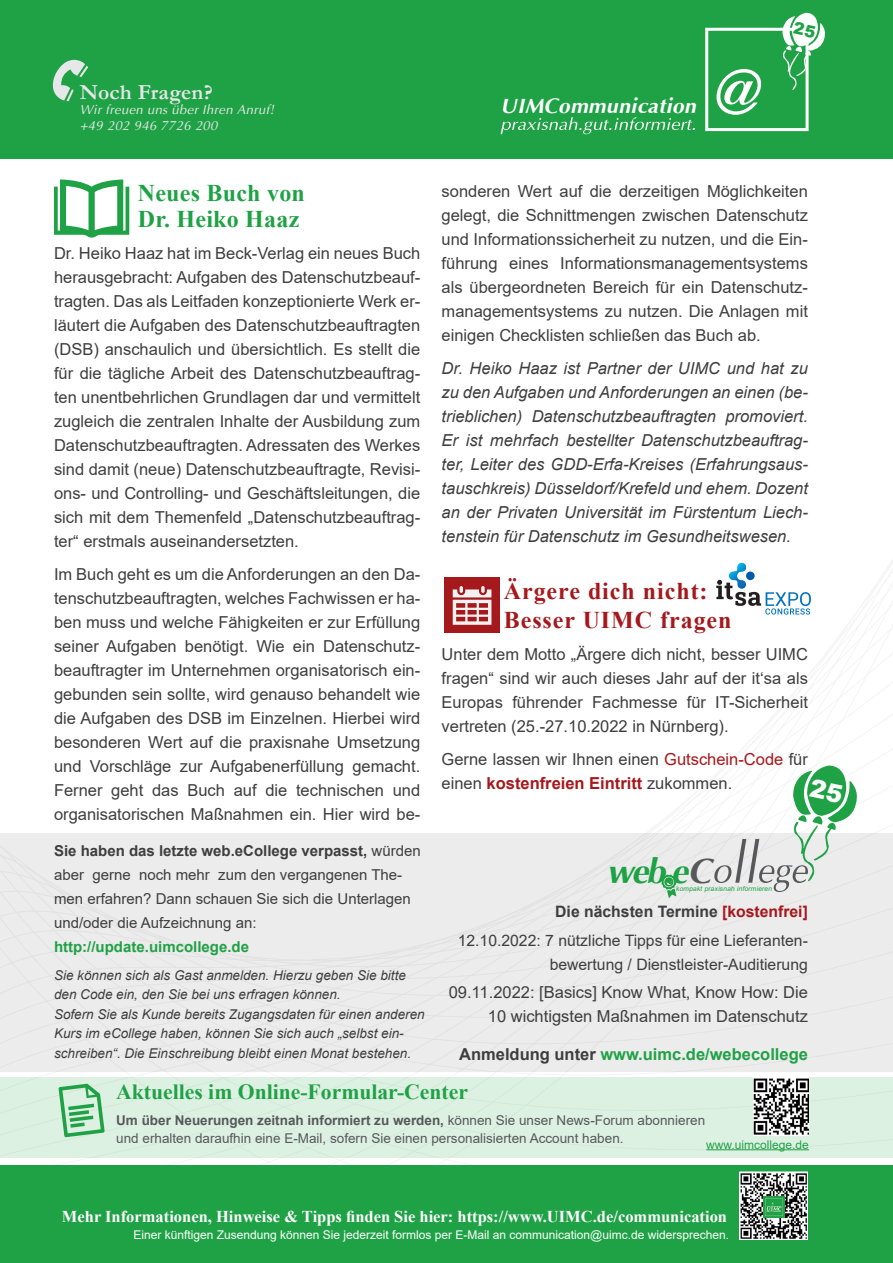
<style>
.page{position:relative;width:893px;height:1263px;background:#fff}
.page>*{position:absolute;margin:0;border:0;box-sizing:border-box;transform-origin:0 0}
.t1{font:italic 700 34.5px "Ottawa";color:#1fa245}
.t2{font:700 24px/28.8px "Times New Roman";letter-spacing:.04em;color:#a5181b}
.t3{font:700 24px/25.5px "Times New Roman";letter-spacing:.01em;color:#1fa245}
.t4{font:700 21.6px "Times New Roman";color:#1fa245}
.t5{font:700 21.6px "Garamond";letter-spacing:.01em;color:#e6e7e9}
.t6{font:italic 700 21px "Ottawa";letter-spacing:.02em;color:#fff}
.t7{font:16.5px/24px "Arial";color:#3e3e3f;text-align:justify}
.t8{font:italic 16.5px/24px "Arial";color:#3e3e3f;text-align:justify}
.t9{font:700 16.5px "Times New Roman";color:#fff}
.t10{font:700 16.5px "Arial";color:#1fa245}
.t11{font:15.75px/28.2px "Arial";color:#3e3e3f;text-align:right}
.t12{font:15px/24px "Arial";color:#3e3e3f}
.t13{font:700 15px "Arial";color:#1fa245}
.t14{font:italic 13.5px/19.5px "Arial";color:#3e3e3f}
.t15{font:13.5px/18px "Arial";color:#57585a}
.t16{font:italic 13.2px "Ottawa";letter-spacing:.02em;color:#e6e7e9}
.t17{font:12px "Arial";color:#fff}
.t18{font:12px "Arial";color:#1fa245}
.t19{font:italic 6.75px "Arial";color:#1fa245}
.s1{font-weight:700}
.s2{color:#a5181b}
.s3{font-weight:700;color:#a5181b}
.s4{font-size:34.95px;color:#57585a}
.s5{color:#3e3e3f}
</style>
<div class="page">
<div style="left:0;top:1165px;width:893px;height:98px;background:#1fa245"></div>
<div style="left:0;top:0;width:893px;height:159px;background:#1fa245"></div>
<div style="left:0;top:833px;width:893px;height:238px;background:#ececec"></div>
<img style="left:741px;top:1173px;width:65px;height:65px">
<div style="left:739px;top:1171px;width:69px;height:69px;border:1px solid #fff"></div>
<img style="left:763px;top:1196px;width:21px;height:21px">
<svg style="left:53px;top:60px;width:35px;height:41px"></svg>
<div style="left:444px;top:577px;width:55px;height:56px;background:#a5181b"></div>
<svg style="left:453px;top:586px;width:38px;height:39px"></svg>
<svg style="left:716px;top:563px;width:95px;height:51px"></svg>
<div style="left:0;top:1077px;width:893px;height:81px;background:#ddf1e3"></div>
<svg style="left:59px;top:1084px;width:46px;height:53px"></svg>
<img style="left:754px;top:1078px;width:55px;height:57px">
<svg style="left:661px;top:874px;width:16px;height:24px"></svg>
<svg style="left:54px;top:179px;width:75px;height:59px"></svg>
<hr style="left:706px;top:1149px;width:103px;height:1px;background:#1fa245">
<div style="left:705px;top:28px;width:104px;height:103px;border:3px solid #fff"></div>
<svg style="left:501px;top:117px;width:194px;height:17px"></svg>
<svg style="left:716px;top:69px;width:45px;height:46px"></svg>
<svg style="left:782px;top:13px;width:43px;height:77px"></svg>
<svg style="left:714px;top:765px;width:143px;height:127px"></svg>
<h3 class="t5" style="left:80px;top:77px;width:135px">Noch Fragen?</h3>
<p class="t16" style="left:80px;top:102px;width:196px">Wir freuen uns über Ihren Anruf!</p>
<p class="t16" style="left:80px;top:118px;width:139px">+49 202 946 7726 200</p>
<p class="t6" style="left:501px;top:93px;width:197px">UIMCommunication</p>
<h2 class="t3" style="left:138px;top:180px;width:169px">Neues Buch von<br>Dr. Heiko Haaz</h2>
<p class="t7" style="left:54px;top:241px;width:368px">Dr. Heiko Haaz hat im Beck-Verlag ein neues Buch herausgebracht: Aufgaben des Datenschutzbeauf&shy;tragten. Das als Leitfaden konzeptionierte Werk er&shy;läutert die Aufgaben des Datenschutzbeauftragten (DSB) anschaulich und übersichtlich. Es stellt die für die tägliche Arbeit des Datenschutzbeauftrag&shy;ten unentbehrlichen Grundlagen dar und vermittelt zugleich die zentralen Inhalte der Ausbildung zum Datenschutzbeauftragten. Adressaten des Werkes sind damit (neue) Datenschutzbeauftragte, Revisi&shy;ons- und Controlling- und Geschäftsleitungen, die sich mit dem Themenfeld „Datenschutzbeauftrag&shy;ter“ erstmals auseinandersetzten.</p>
<p class="t7" style="left:54px;top:562px;width:368px">Im Buch geht es um die Anforderungen an den Da&shy;tenschutzbeauftragten, welches Fachwissen er ha&shy;ben muss und welche Fähigkeiten er zur Erfüllung seiner Aufgaben benötigt. Wie ein Datenschutz&shy;beauftragter im Unternehmen organisatorisch ein&shy;gebunden sein sollte, wird genauso behandelt wie die Aufgaben des DSB im Einzelnen. Hierbei wird besonderen Wert auf die praxisnahe Umsetzung und Vorschläge zur Aufgabenerfüllung gemacht.<br>Ferner geht das Buch auf die technischen und organisatorischen Maßnahmen ein. Hier wird be-</p>
<p class="t12" style="left:54px;top:838px;width:368px"><span class="s1">Sie haben das letzte web.eCollege verpasst,</span> würden aber gerne noch mehr zum den vergangenen The&shy;men erfahren? Dann schauen Sie sich die Unterlagen und/oder die Aufzeichnung an:</p>
<p class="t13" style="left:54px;top:936px;width:197px">http://update.uimcollege.de</p>
<p class="t14" style="left:54px;top:965px;width:372px">Sie können sich als Gast anmelden. Hierzu geben Sie bitte den Code ein, den Sie bei uns erfragen können.<br>Sofern Sie als Kunde bereits Zugangsdaten für einen anderen Kurs im eCollege haben, können Sie sich auch „selbst ein&shy;schreiben“. Die Einschreibung bleibt einen Monat bestehen.</p>
<p class="t7" style="left:442px;top:179px;width:368px">sonderen Wert auf die derzeitigen Möglichkeiten gelegt, die Schnittmengen zwischen Datenschutz und Informationssicherheit zu nutzen, und die Ein&shy;führung eines Informationsmanagementsystems als übergeordneten Bereich für ein Datenschutz&shy;managementsystems zu nutzen. Die Anlagen mit einigen Checklisten schließen das Buch ab.</p>
<p class="t8" style="left:442px;top:356px;width:368px">Dr. Heiko Haaz ist Partner der UIMC und hat zu zu den Aufgaben und Anforderungen an einen (be&shy;trieblichen) Datenschutzbeauftragten promoviert.<br>Er ist mehrfach bestellter Datenschutzbeauftrag&shy;ter, Leiter des GDD-Erfa-Kreises (Erfahrungsaus&shy;tauschkreis) Düsseldorf/Krefeld und ehem. Dozent an der Privaten Universität im Fürstentum Liech&shy;tenstein für Datenschutz im Gesundheitswesen.</p>
<h2 class="t2" style="left:504px;top:576px;width:229px">Ärgere dich nicht:<br>Besser UIMC fragen</h2>
<p class="t7" style="left:442px;top:642px;width:368px">Unter dem Motto „Ärgere dich nicht, besser UIMC fragen“ sind wir auch dieses Jahr auf der it‘sa als Europas führender Fachmesse für IT-Sicherheit vertreten (25.-27.10.2022 in Nürnberg).</p>
<p class="t7" style="left:442px;top:747px;width:368px">Gerne lassen wir Ihnen einen <span class="s2">Gutschein-Code</span> für einen <span class="s3">kostenfreien Eintritt</span> zukommen.</p>
<h1 class="t1" style="left:606px;top:850px;width:107px">web.e<span class="s4">C</span></h1>
<p class="t19" style="left:676px;top:884px;width:99px">kompakt praxisnah informieren</p>
<p class="t11" style="left:458px;top:897px;width:352px"><span class="s1">Die nächsten Termine</span> <span class="s3">[kostenfrei]<br></span>12.10.2022: 7 nützliche Tipps für eine Lieferanten-</p>
<p class="t11" style="left:550px;top:950px;width:260px">bewertung / Dienstleister-Auditierung</p>
<p class="t7" style="left:449px;top:980px;width:361px;text-align:right">09.11.2022: [Basics] Know What, Know How: Die<br>10 wichtigsten Maßnahmen im Datenschutz</p>
<p class="t10" style="left:459px;top:1042px;width:350px"><span class="s5">Anmeldung unter</span> www.uimc.de/webecollege</p>
<h3 class="t4" style="left:116px;top:1076px;width:353px">Aktuelles im Online-Formular-Center</h3>
<p class="t15" style="left:116px;top:1111px;width:590px"><span class="s1">Um über Neuerungen zeitnah informiert zu werden,</span> können Sie unser News-Forum abonnieren und erhalten daraufhin eine E-Mail, sofern Sie einen personalisierten Account haben.</p>
<p class="t18" style="left:706px;top:1136px;width:104px">www.uimcollege.de</p>
<p class="t9" style="left:62px;top:1204px;width:667px">Mehr Informationen, Hinweise &amp; Tipps finden Sie hier: https://www.UIMC.de/communication</p>
<p class="t17" style="left:133px;top:1226px;width:597px">Einer künftigen Zusendung können Sie jederzeit formlos per E-Mail an communication@uimc.de widersprechen.</p>
</div>
